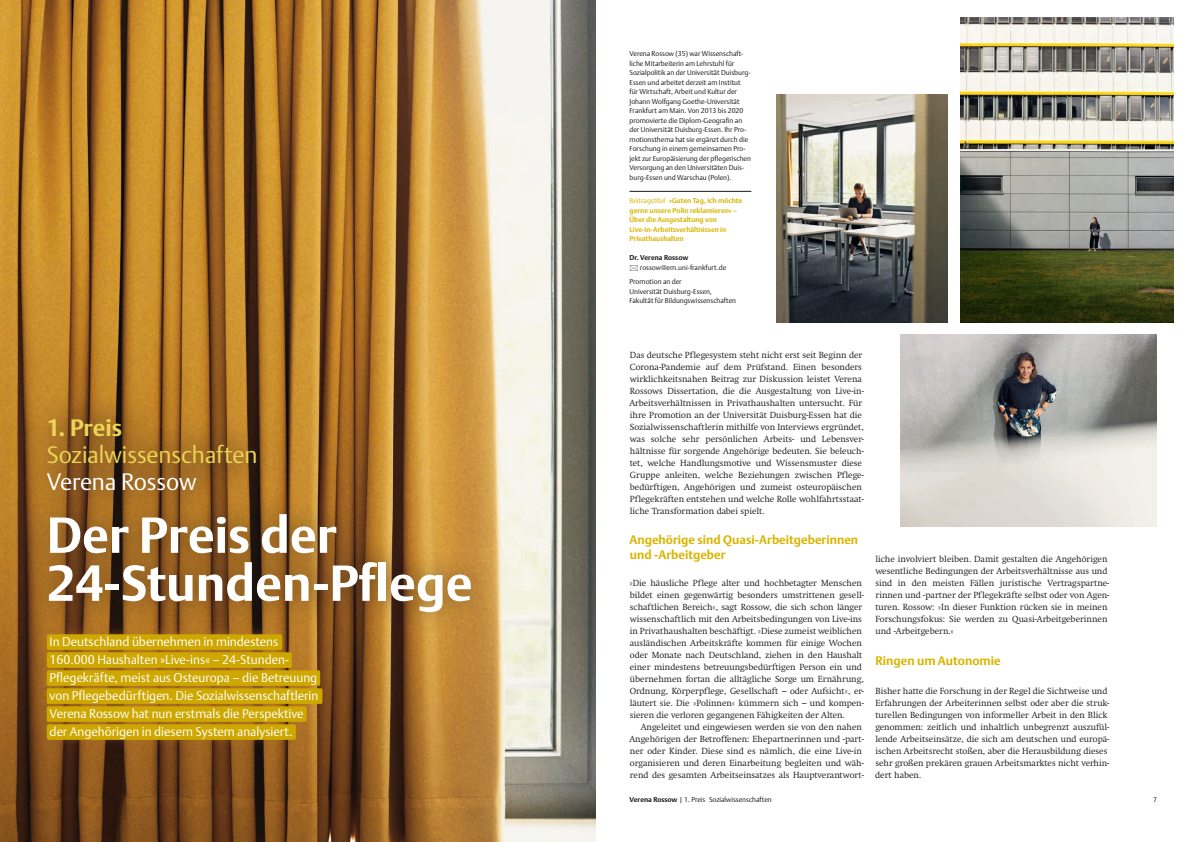
<style>
.page{position:relative;width:1191px;height:842px;background:#fff}
.page>*{position:absolute;margin:0;border:0;box-sizing:border-box;transform-origin:0 0}
.t1{font:700 50px/48px "DTL Argo T";color:#fff}
.t2{font:300 23.5px "DTL Argo T";letter-spacing:-.005em;color:#ecd556}
.t3{font:300 23.5px "DTL Argo T";letter-spacing:-.01em;color:#fff}
.t4{font:700 23.5px "DTL Argo T";letter-spacing:-.005em;color:#ecd556}
.t5{font:300 12.5px/18px "DTL Argo T";color:#fff}
.t6{font:700 12.2px/15px "DTL Argo T";color:#d9b500}
.t7{font:300 8.8px/12px "Swift TTU";color:#1a171c}
.t8{font:300 7px/9.5px "DTL Argo T";color:#1a171c}
.t9{font:700 7px/9.5px "DTL Argo T";color:#d9b500}
.t10{font:700 7px "DTL Argo T";color:#1a171c}
.s1{font-weight:300}
.s2{font-weight:700}
</style>
<div class="page">
<img style="left:960px;top:17px;width:214px;height:305px">
<hr style="left:629px;top:191px;width:122px;height:1px;background:#1a171c">
<img style="left:777px;top:94px;width:170px;height:228px">
<img style="left:0;top:0;width:595px;height:842px">
<div style="left:24px;top:489px;width:472px;height:148px;background:#1a171c;opacity:.4"></div>
<div style="left:23px;top:394px;width:258px;height:122px;background:#1a171c;opacity:.7"></div>
<div style="left:47px;top:652px;width:245px;height:16px;background:#cea700;border-radius:2px"></div>
<div style="left:47px;top:670px;width:273px;height:16px;background:#cea700;border-radius:2px"></div>
<div style="left:47px;top:634px;width:235px;height:16px;background:#cea700;border-radius:2px"></div>
<div style="left:47px;top:706px;width:260px;height:16px;background:#cea700;border-radius:2px"></div>
<div style="left:47px;top:724px;width:249px;height:16px;background:#cea700;border-radius:2px"></div>
<div style="left:47px;top:688px;width:275px;height:16px;background:#cea700;border-radius:2px"></div>
<img style="left:900px;top:334px;width:257px;height:192px">
<h2 class="t4" style="left:47px;top:414px;width:77px">1. Preis</h2>
<h2 class="t2" style="left:47px;top:441px;width:212px">Sozialwissenschaften</h2>
<h2 class="t3" style="left:47px;top:468px;width:151px">Verena Rossow</h2>
<h1 class="t1" style="left:47px;top:511px;width:427px">Der Preis der<br>24-Stunden-Pflege</h1>
<p class="t5" style="left:50px;top:633px;width:270px">In Deutschland übernehmen in mindestens 160.000 Haushalten »Live-ins« – 24-Stunden-Pflegekräfte, meist aus Osteuropa – die Betreuung von Pflegebedürftigen. Die Sozialwissenschaftlerin Verena Rossow hat nun erstmals die Perspektive der Angehörigen in diesem System analysiert.</p>
<p class="t8" style="left:629px;top:49px;width:123px">Verena Rossow (35) war Wissenschaft&shy;liche Mitarbeiterin am Lehrstuhl für Sozialpolitik an der Universität Duisburg-Essen und arbeitet derzeit am Institut<br>für Wirtschaft, Arbeit und Kultur der Johann Wolfgang Goethe-Universität Frankfurt am Main. Von 2013 bis 2020 promovierte die Diplom-Geografin an der Universität Duisburg-Essen. Ihr Pro&shy;motionsthema hat sie ergänzt durch die Forschung in einem gemeinsamen Pro&shy;jekt zur Europäisierung der pflegerischen Versorgung an den Universitäten Duis&shy;burg-Essen und Warschau (Polen).</p>
<p class="t9" style="left:629px;top:196px;width:114px"><span class="s1">Beitragstitel</span> »Guten Tag, ich möchte gerne unsere Polin reklamieren« –<br>Über die Ausgestaltung von<br>Live-in-Arbeitsverhältnissen in<br>Privathaushalten</p>
<p class="t10" style="left:629px;top:254px;width:60px">Dr. Verena Rossow</p>
<p class="t8" style="left:629px;top:260px;width:98px;line-height:14px;text-indent:10px">rossow@em.uni-frankfurt.de<br>Promotion an der</p>
<p class="t8" style="left:629px;top:286px;width:108px">Universität Duisburg-Essen,<br>Fakultät für Bildungswissenschaften</p>
<p class="t7" style="left:629px;top:349px;width:236px">Das deutsche Pflegesystem steht nicht erst seit Beginn der Corona-Pandemie auf dem Prüfstand. Einen besonders wirklichkeitsnahen Beitrag zur Diskussion leistet Verena Rossows Dissertation, die die Ausgestaltung von Live-in-Arbeitsverhältnissen in Privathaushalten untersucht. Für ihre Promotion an der Universität Duisburg-Essen hat die Sozialwissenschaftlerin mithilfe von Interviews ergründet, was solche sehr persönlichen Arbeits- und Lebensver&shy;hältnisse für sorgende Angehörige bedeuten. Sie beleuch&shy;tet, welche Handlungsmotive und Wissensmuster diese Gruppe anleiten, welche Beziehungen zwischen Pflege&shy;bedürftigen, Angehörigen und zumeist osteuropäischen Pflegekräften entstehen und welche Rolle wohlfahrtsstaat&shy;liche Transformation dabei spielt.</p>
<h3 class="t6" style="left:629px;top:532px;width:230px">Angehörige sind Quasi-Arbeitgeberinnen und -Arbeitgeber</h3>
<p class="t7" style="left:629px;top:577px;width:236px">»Die häusliche Pflege alter und hochbetagter Menschen bildet einen gegenwärtig besonders umstrittenen gesell&shy;schaftlichen Bereich«, sagt Rossow, die sich schon länger wissenschaftlich mit den Arbeitsbedingungen von Live-ins in Privathaushalten beschäftigt. »Diese zumeist weiblichen ausländischen Arbeitskräfte kommen für einige Wochen oder Monate nach Deutschland, ziehen in den Haushalt einer mindestens betreuungsbedürftigen Person ein und übernehmen fortan die alltägliche Sorge um Ernährung, Ordnung, Körperpflege, Gesellschaft – oder Aufsicht«, er&shy;läutert sie. Die »Polinnen« kümmern sich – und kompen&shy;sieren die verloren gegangenen Fähigkeiten der Alten.</p>
<p class="t7" style="left:629px;top:721px;width:236px;text-indent:11px">Angeleitet und eingewiesen werden sie von den nahen Angehörigen der Betroffenen: Ehepartnerinnen und -part&shy;ner oder Kinder. Diese sind es nämlich, die eine Live-in organisieren und deren Einarbeitung begleiten und wäh&shy;rend des gesamten Arbeitseinsatzes als Hauptverantwort-</p>
<p class="t7" style="left:875px;top:553px;width:236px">liche involviert bleiben. Damit gestalten die Angehörigen wesentliche Bedingungen der Arbeitsverhältnisse aus und sind in den meisten Fällen juristische Vertragspartne&shy;rinnen und -partner der Pflegekräfte selbst oder von Agen&shy;turen. Rossow: »In dieser Funktion rücken sie in meinen Forschungsfokus: Sie werden zu Quasi-Arbeitgeberinnen und -Arbeitgebern.«</p>
<h3 class="t6" style="left:875px;top:653px;width:127px">Ringen um Autonomie</h3>
<p class="t7" style="left:875px;top:685px;width:236px">Bisher hatte die Forschung in der Regel die Sichtweise und Erfahrungen der Arbeiterinnen selbst oder aber die struk&shy;turellen Bedingungen von informeller Arbeit in den Blick genommen: zeitlich und inhaltlich unbegrenzt auszufül&shy;lende Arbeitseinsätze, die sich am deutschen und europä&shy;ischen Arbeitsrecht stoßen, aber die Herausbildung dieses sehr großen prekären grauen Arbeitsmarktes nicht verhin&shy;dert haben.</p>
<p class="t8" style="left:629px;top:795px;width:144px"><span class="s2">Verena Rossow</span> | 1. Preis Sozialwissenschaften</p>
<p class="t8" style="left:1153px;top:795px;width:5px">7</p>
</div>
